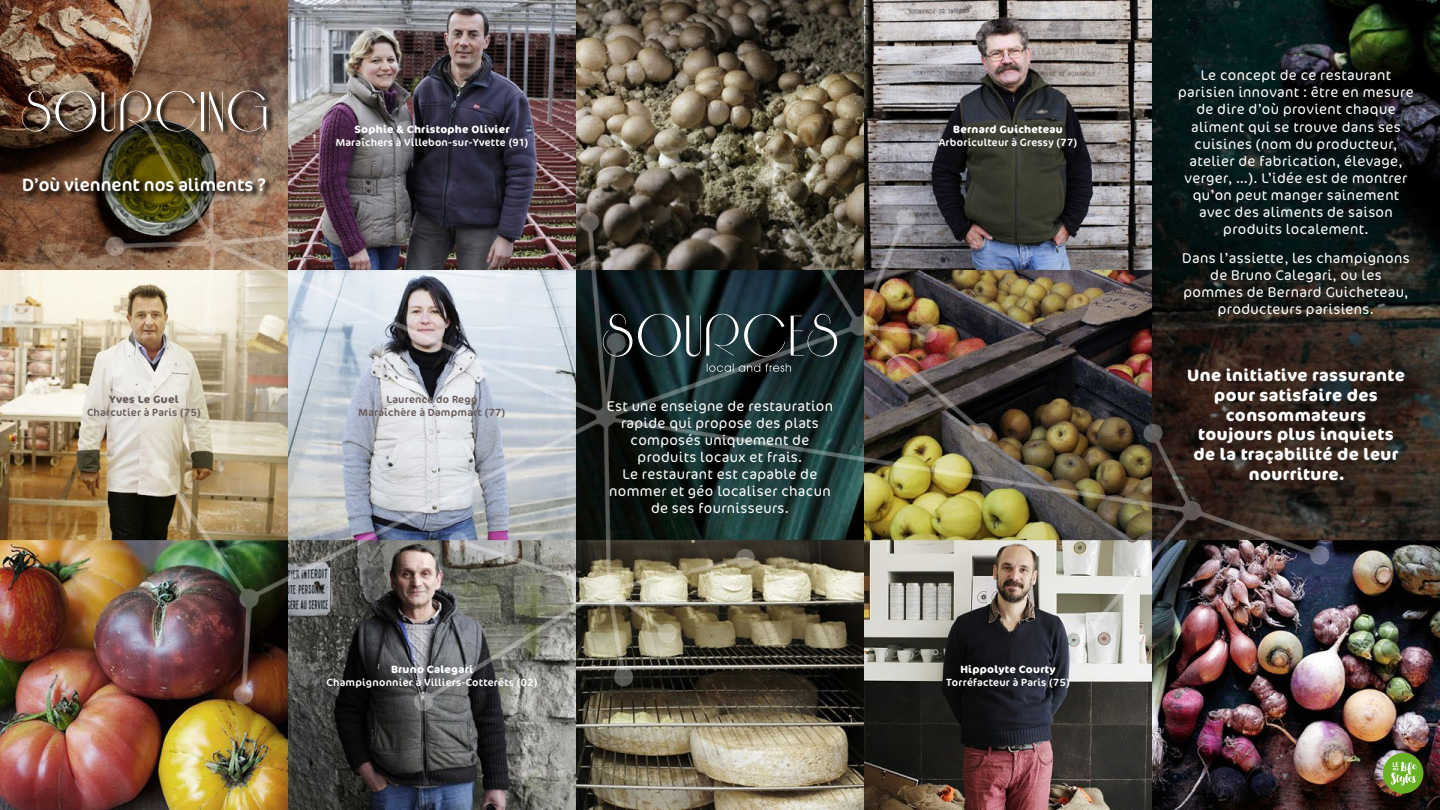
<style>
.page{position:relative;width:1440px;height:810px;background:#fff}
.page>*{position:absolute;margin:0;border:0;box-sizing:border-box;transform-origin:0 0}
.t1{font:54px "Mighty Ditey NF";letter-spacing:.05em;color:#fff}
.t2{font:18px "Cocon OT";color:#fff}
.t3{font:700 16.5px/19.8px "Cocon OT";letter-spacing:.025em;color:#fff;text-align:center}
.t4{font:300 14.25px/17.1px "Cocon OT";letter-spacing:.025em;color:#fff;text-align:center}
.t5{font:10.5px "Cocon OT";letter-spacing:.025em;color:#fff}
.t6{font:700 10.5px "Cocon OT";letter-spacing:.025em;color:#fff}
.t7{font:10.5px/12.6px "Cocon OT";letter-spacing:.025em;color:#685b5a;text-align:center}
.t8{font:700 10.5px "Cocon OT";letter-spacing:.025em;color:#685b5a}
</style>
<div class="page">
<img style="left:0;top:0;width:1440px;height:810px">
<img style="left:22px;top:90px;width:252px;height:109px">
<svg style="left:603px;top:314px;width:234px;height:43px;background:#354245"></svg>
<svg style="left:707px;top:363px;width:84px;height:9px"></svg>
<div style="left:1383px;top:753px;width:40px;height:41px;background:#6ab023;border-radius:50%"></div>
<svg style="left:1391px;top:762px;width:26px;height:24px"></svg>
<h1 class="t1" style="left:20px;top:82px;width:249px">SOURCING</h1>
<p class="t2" style="left:22px;top:175px;width:245px">D’où viennent nos aliments ?</p>
<p class="t6" style="left:354px;top:123px;width:157px">Sophie &amp; Christophe Olivier</p>
<p class="t5" style="left:336px;top:136px;width:194px">Maraîchers à Villebon-sur-Yvette (91)</p>
<p class="t8" style="left:109px;top:393px;width:71px">Yves Le Guel</p>
<p class="t7" style="left:87px;top:406px;width:115px">Charcutier à Paris (75)</p>
<p class="t7" style="left:359px;top:393px;width:148px">Laurence do Rego<br>Maraîchère à Dampmart (77)</p>
<p class="t6" style="left:391px;top:663px;width:84px">Bruno Calegari</p>
<p class="t5" style="left:326px;top:676px;width:213px">Champignonnier à Villiers-Cotterêts (02)</p>
<p class="t4" style="left:607px;top:397px;width:228px">Est une enseigne de restauration rapide qui propose des plats composés uniquement de produits locaux et frais.<br>Le restaurant est capable de nommer et géo localiser chacun de ses fournisseurs.</p>
<p class="t6" style="left:953px;top:123px;width:111px">Bernard Guicheteau</p>
<p class="t5" style="left:939px;top:136px;width:140px">Arboriculteur à Gressy (77)</p>
<p class="t6" style="left:960px;top:663px;width:97px">Hippolyte Courty</p>
<p class="t5" style="left:946px;top:676px;width:125px">Torréfacteur à Paris (75)</p>
<p class="t4" style="left:1178px;top:67px;width:237px">Le concept de ce restaurant parisien innovant : être en mesure de dire d’où provient chaque aliment qui se trouve dans ses cuisines (nom du producteur, atelier de fabrication, élevage, verger, …). L’idée est de montrer qu’on peut manger sainement avec des aliments de saison produits localement.</p>
<p class="t4" style="left:1182px;top:249px;width:229px">Dans l’assiette, les champignons de Bruno Calegari, ou les pommes de Bernard Guicheteau, producteurs parisiens.</p>
<p class="t3" style="left:1187px;top:366px;width:219px">Une initiative rassurante pour satisfaire des consommateurs toujours plus inquiets de la traçabilité de leur nourriture.</p>
</div>
